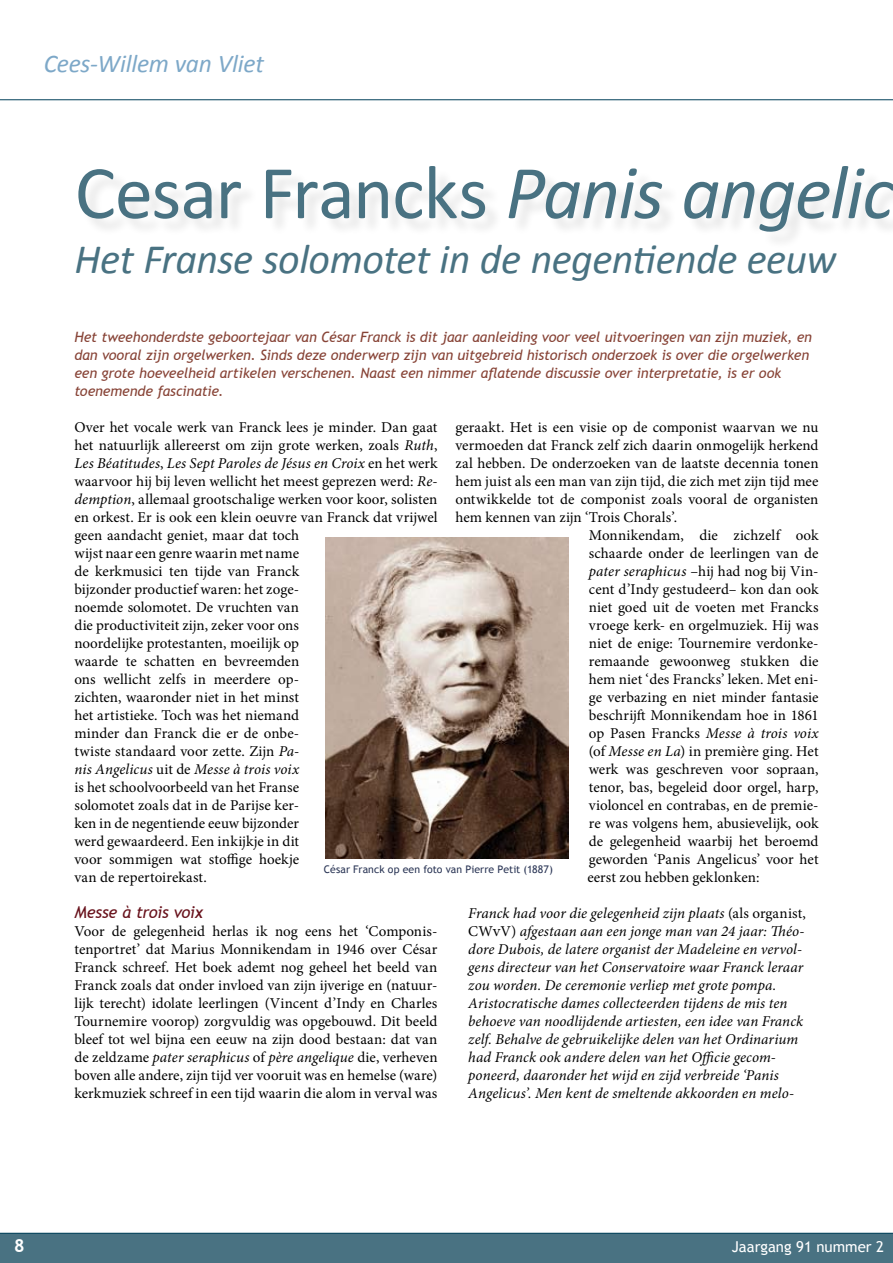
<style>
.page{position:relative;width:893px;height:1263px;background:#fff}
.page>*{position:absolute;margin:0;border:0;box-sizing:border-box;transform-origin:0 0}
.t1{font:76.5px "Calibri";letter-spacing:-.015em;color:#497282}
.t2{font:italic 42px "Calibri";letter-spacing:-.015em;color:#497282}
.t3{font:italic 25.5px "Calibri";letter-spacing:-.01em;color:#7da8c8}
.t4{font:700 18px "Trebuchet MS";color:#fff}
.t5{font:italic 16.5px "Trebuchet MS";letter-spacing:-.015em;color:#68121c}
.t6{font:15px/18px "Minion Pro";color:#000}
.t7{font:italic 15px/18px "Minion Pro";letter-spacing:.005em;color:#000}
.t8{font:15px "Trebuchet MS";color:#fff}
.t9{font:italic 14.25px/18px "Trebuchet MS";letter-spacing:-.01em;color:#874336}
.t10{font:10.5px "Trebuchet MS";letter-spacing:.005em;color:#2b3656}
.s1{font-style:italic}
.s2{font-style:normal}
</style>
<div class="page">
<div style="left:0;top:1233px;width:893px;height:30px;background:#497282"></div>
<div style="left:81px;top:168px;width:812px;height:81px;background:#000;opacity:.1"></div>
<hr style="left:0;top:100px;width:893px;height:1px;background:#004059">
<img style="left:325px;top:538px;width:244px;height:320px">
<h3 class="t3" style="left:44px;top:48px;width:222px">Cees-Willem van Vliet</h3>
<h1 class="t1" style="left:75px;top:145px;width:821px">Cesar Francks <span class="s1">Panis angelic</span></h1>
<h2 class="t2" style="left:74px;top:233px;width:764px">Het Franse solomotet in de negentiende eeuw</h2>
<p class="t9" style="left:74px;top:328px;width:739px">Het tweehonderdste geboortejaar van César Franck is dit jaar aanleiding voor veel uitvoeringen van zijn muziek, en dan vooral zijn orgelwerken. Sinds deze onderwerp zijn van uitgebreid historisch onderzoek is over die orgelwerken een grote hoeveelheid artikelen verschenen. Naast een nimmer aflatende discussie over interpretatie, is er ook toenemende fascinatie.</p>
<p class="t6" style="left:74px;top:418px;width:365px">Over het vocale werk van Franck lees je minder. Dan gaat het natuurlijk allereerst om zijn grote werken, zoals <span class="s1">Ruth</span>, <span class="s1">Les Béatitudes</span>, <span class="s1">Les Sept Paroles de Jésus en Croix</span> en het werk waarvoor hij bij leven wellicht het meest geprezen werd: <span class="s1">Re&shy;demption</span>, allemaal grootschalige werken voor koor, solisten en orkest. Er is ook een klein oeuvre van Franck dat vrijwel geen aandacht geniet, maar dat toch<br>wijst naar een genre waarin met name<br>de kerkmusici ten tijde van Franck<br>bijzonder productief waren: het zoge-<br>noemde solomotet. De vruchten van<br>die productiviteit zijn, zeker voor ons<br>noordelijke protestanten, moeilijk op<br>waarde te schatten en bevreemden<br>ons wellicht zelfs in meerdere op-<br>zichten, waaronder niet in het minst<br>het artistieke. Toch was het niemand<br>minder dan Franck die er de onbe-<br>twiste standaard voor zette. Zijn <span class="s1">Pa-<br>nis Angelicus</span> uit de <span class="s1">Messe à trois voix<br></span>is het schoolvoorbeeld van het Franse<br>solomotet zoals dat in de Parijse ker-<br>ken in de negentiende eeuw bijzonder<br>werd gewaardeerd. Een inkijkje in dit<br>voor sommigen wat stoffige hoekje<br>van de repertoirekast.</p>
<p class="t5" style="left:74px;top:902px;width:130px">Messe à trois voix</p>
<p class="t6" style="left:74px;top:922px;width:365px;text-align:justify">Voor de gelegenheid herlas ik nog eens het ‘Componis&shy;tenportret’ dat Marius Monnikendam in 1946 over César Franck schreef. Het boek ademt nog geheel het beeld van Franck zoals dat onder invloed van zijn ijverige en (natuur&shy;lijk terecht) idolate leerlingen (Vincent d’Indy en Charles Tournemire voorop) zorgvuldig was opgebouwd. Dit beeld bleef tot wel bijna een eeuw na zijn dood bestaan: dat van de zeldzame <span class="s1">pater seraphicus</span> of <span class="s1">père angelique</span> die, verheven boven alle andere, zijn tijd ver vooruit was en hemelse (ware) kerkmuziek schreef in een tijd waarin die alom in verval was</p>
<p class="t6" style="left:455px;top:418px;width:365px">geraakt. Het is een visie op de componist waarvan we nu</p>
<p class="t6" style="left:455px;top:436px;width:365px">vermoeden dat Franck zelf zich daarin onmogelijk herkend</p>
<p class="t6" style="left:455px;top:454px;width:365px">zal hebben. De onderzoeken van de laatste decennia tonen</p>
<p class="t6" style="left:455px;top:472px;width:364px">hem juist als een man van zijn tijd, die zich met zijn tijd mee</p>
<p class="t6" style="left:455px;top:490px;width:365px">ontwikkelde tot de componist zoals vooral de organisten</p>
<p class="t6" style="left:455px;top:508px;width:223px">hem kennen van zijn ‘Trois Chorals’.</p>
<p class="t6" style="left:589px;top:526px;width:231px">Monnikendam, die zichzelf ook</p>
<p class="t6" style="left:589px;top:544px;width:231px">schaarde onder de leerlingen van de</p>
<p class="t6" style="left:589px;top:562px;width:231px"><span class="s1">pater seraphicus</span> –hij had nog bij Vin-</p>
<p class="t6" style="left:589px;top:580px;width:231px">cent d’Indy gestudeerd– kon dan ook</p>
<p class="t6" style="left:589px;top:598px;width:231px">niet goed uit de voeten met Francks</p>
<p class="t6" style="left:589px;top:616px;width:231px">vroege kerk- en orgelmuziek. Hij was</p>
<p class="t6" style="left:589px;top:634px;width:231px">niet de enige: Tournemire verdonke-</p>
<p class="t6" style="left:589px;top:652px;width:231px">remaande gewoonweg stukken die</p>
<p class="t6" style="left:589px;top:670px;width:231px">hem niet ‘des Francks’ leken. Met eni-</p>
<p class="t6" style="left:589px;top:688px;width:231px">ge verbazing en niet minder fantasie</p>
<p class="t6" style="left:589px;top:706px;width:231px">beschrijft Monnikendam hoe in 1861</p>
<p class="t7" style="left:589px;top:724px;width:231px"><span class="s2">op Pasen Francks</span> Messe à trois voix</p>
<p class="t6" style="left:589px;top:742px;width:231px">(of <span class="s1">Messe en La</span>) in première ging. Het</p>
<p class="t6" style="left:589px;top:760px;width:231px">werk was geschreven voor sopraan,</p>
<p class="t6" style="left:589px;top:778px;width:231px">tenor, bas, begeleid door orgel, harp,</p>
<p class="t6" style="left:589px;top:796px;width:231px">violoncel en contrabas, en de premie-</p>
<p class="t6" style="left:589px;top:814px;width:231px">re was volgens hem, abusievelijk, ook</p>
<p class="t6" style="left:589px;top:832px;width:231px">de gelegenheid waarbij het beroemd</p>
<p class="t6" style="left:589px;top:850px;width:231px">geworden ‘Panis Angelicus’ voor het</p>
<p class="t6" style="left:587px;top:868px;width:174px">eerst zou hebben geklonken:</p>
<p class="t7" style="left:468px;top:904px;width:339px">Franck had voor die gelegenheid zijn plaats <span class="s2">(als organist, CWvV)</span> afgestaan aan een jonge man van 24 jaar: Théo&shy;dore Dubois, de latere organist der Madeleine en vervol&shy;gens directeur van het Conservatoire waar Franck leraar zou worden. De ceremonie verliep met grote pompa.<br>Aristocratische dames collecteerden tijdens de mis ten behoeve van noodlijdende artiesten, een idee van Franck zelf. Behalve de gebruikelijke delen van het Ordinarium had Franck ook andere delen van het Officie gecom&shy;poneerd, daaronder het wijd en zijd verbreide ‘Panis Angelicus’. Men kent de smeltende akkoorden en melo-</p>
<p class="t10" style="left:324px;top:863px;width:230px">César Franck op een foto van Pierre Petit (1887)</p>
<p class="t4" style="left:14px;top:1234px;width:12px">8</p>
<p class="t8" style="left:732px;top:1238px;width:154px">Jaargang 91 nummer 2</p>
</div>
